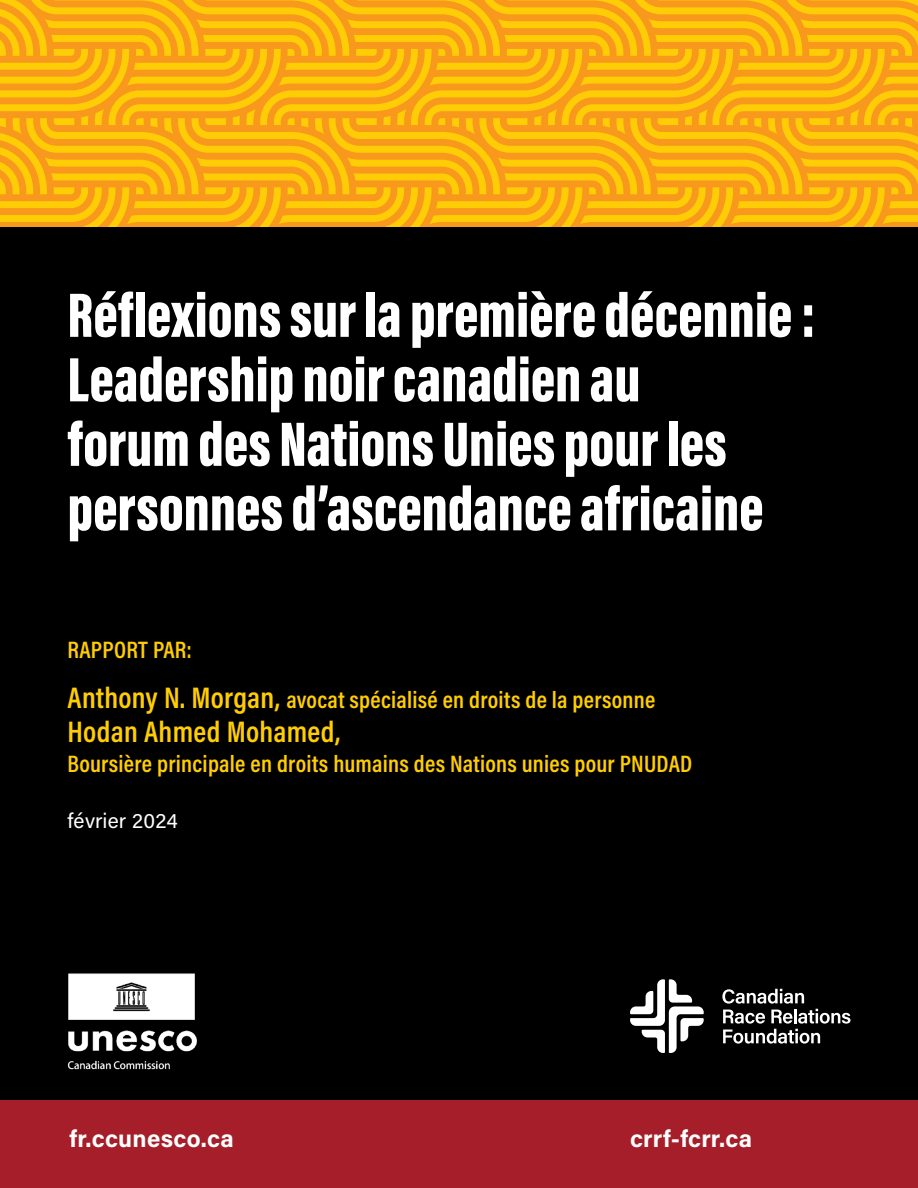
<style>
.page{position:relative;width:918px;height:1188px;background:#fff}
.page>*{position:absolute;margin:0;border:0;box-sizing:border-box;transform-origin:0 0}
.t1{font:900 64.5px/64.5px "Acumin Pro Extra Cond";color:#fff}
.t2{font:600 30px "Acumin Pro Cond";letter-spacing:.01em;color:#ffcd03}
.t3{font:600 24px/49.5px "Acumin Pro Cond";letter-spacing:.01em;color:#ffcd03}
.t4{font:700 24px "Acumin Pro";letter-spacing:.01em;color:#fff}
.t5{font:21px "Acumin Pro";letter-spacing:.01em;color:#fff}
.s1{font-size:30px}
</style>
<div class="page">
<svg style="left:472px;top:0;width:270px;height:227px;background:#fbb011"></svg>
<svg style="left:742px;top:0;width:176px;height:227px;background:#fbb011"></svg>
<svg style="left:0;top:0;width:139px;height:227px;background:#fbb011"></svg>
<svg style="left:139px;top:0;width:333px;height:227px;background:#fbb011"></svg>
<div style="left:0;top:227px;width:918px;height:893px;background:#000"></div>
<div style="left:0;top:1100px;width:918px;height:88px;background:#a51e29"></div>
<svg style="left:722px;top:989px;width:128px;height:55px"></svg>
<svg style="left:630px;top:979px;width:74px;height:74px"></svg>
<img style="left:67px;top:973px;width:130px;height:97px">
<h1 class="t1" style="left:68px;top:282px;width:750px">Réflexions sur la première décennie :<br>Leadership noir canadien au<br>forum des Nations Unies pour les personnes d’ascendance africaine</h1>
<p class="t3" style="left:67px;top:624px;width:589px">RAPPORT PAR:<br><span class="s1">Anthony N. Morgan,</span> avocat spécialisé en droits de la personne</p>
<p class="t2" style="left:67px;top:712px;width:274px">Hodan Ahmed Mohamed,</p>
<p class="t3" style="left:68px;top:738px;width:626px">Boursière principale en droits humains des Nations unies pour PNUDAD</p>
<p class="t5" style="left:68px;top:806px;width:112px">février 2024</p>
<p class="t4" style="left:69px;top:1122px;width:166px">fr.ccunesco.ca</p>
<p class="t4" style="left:630px;top:1122px;width:124px">crrf-fcrr.ca</p>
</div>
